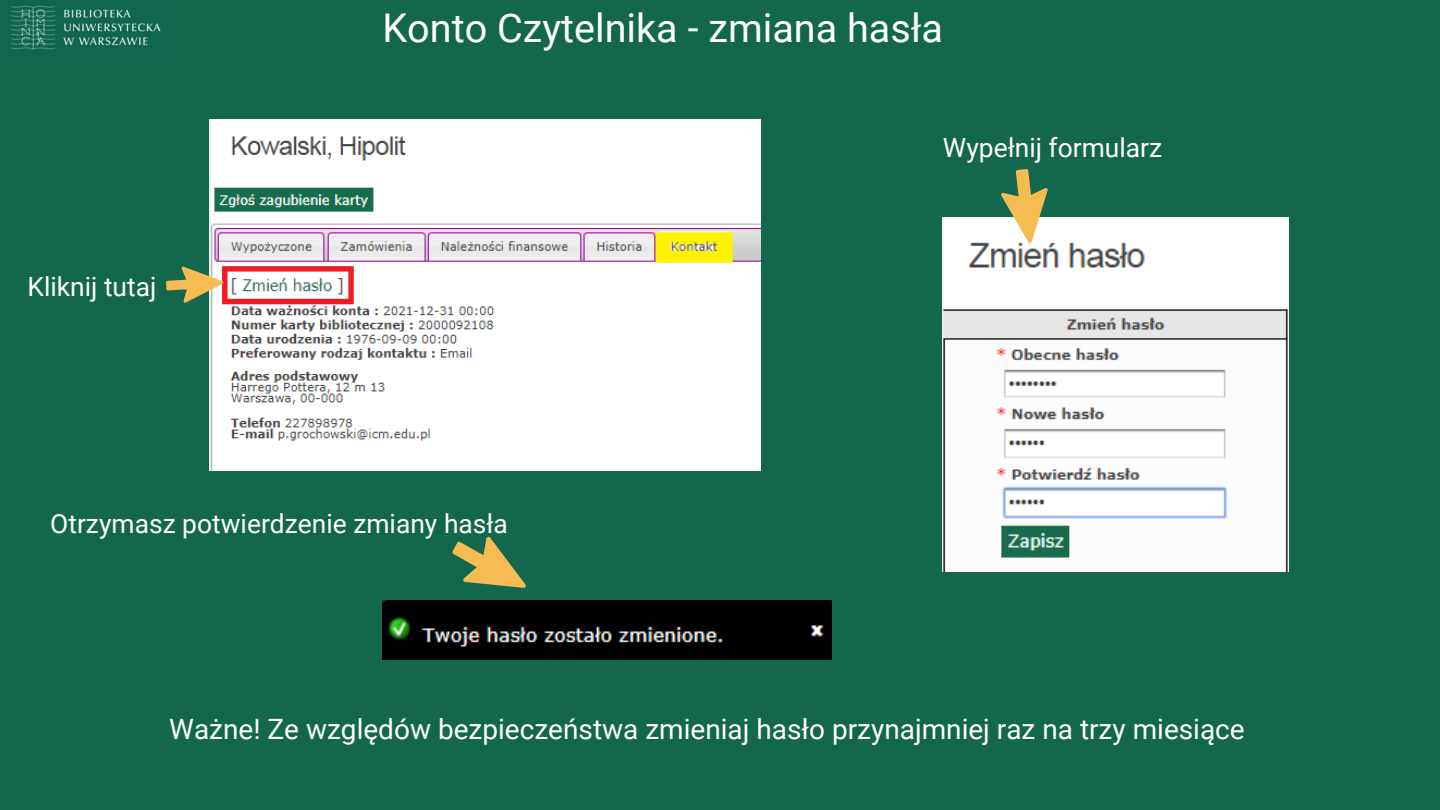
<style>
.page{position:relative;width:1440px;height:810px;background:#13674d}
.page>*{position:absolute;margin:0;border:0;box-sizing:border-box;transform-origin:0 0}
.t1{font:39.6px "Roboto";color:#fff}
.t2{font:28px "Roboto";color:#fff}
.t3{font:26.4px "Roboto";color:#fff}
</style>
<div class="page">
<img style="left:11px;top:5px;width:150px;height:45px">
<img style="left:943px;top:217px;width:346px;height:355px">
<img style="left:209px;top:120px;width:551px;height:351px">
<img style="left:382px;top:601px;width:450px;height:58px">
<svg style="left:989px;top:169px;width:64px;height:75px"></svg>
<svg style="left:166px;top:262px;width:58px;height:51px"></svg>
<svg style="left:443px;top:536px;width:84px;height:79px"></svg>
<p class="t1" style="left:382px;top:5px;width:562px">Konto Czytelnika - zmiana hasła</p>
<p class="t3" style="left:27px;top:272px;width:131px">Kliknij tutaj</p>
<p class="t3" style="left:50px;top:509px;width:459px">Otrzymasz potwierdzenie zmiany hasła</p>
<p class="t3" style="left:943px;top:132px;width:221px">Wypełnij formularz</p>
<p class="t2" style="left:169px;top:713px;width:1077px">Ważne! Ze względów bezpieczeństwa zmieniaj hasło przynajmniej raz na trzy miesiące</p>
</div>
